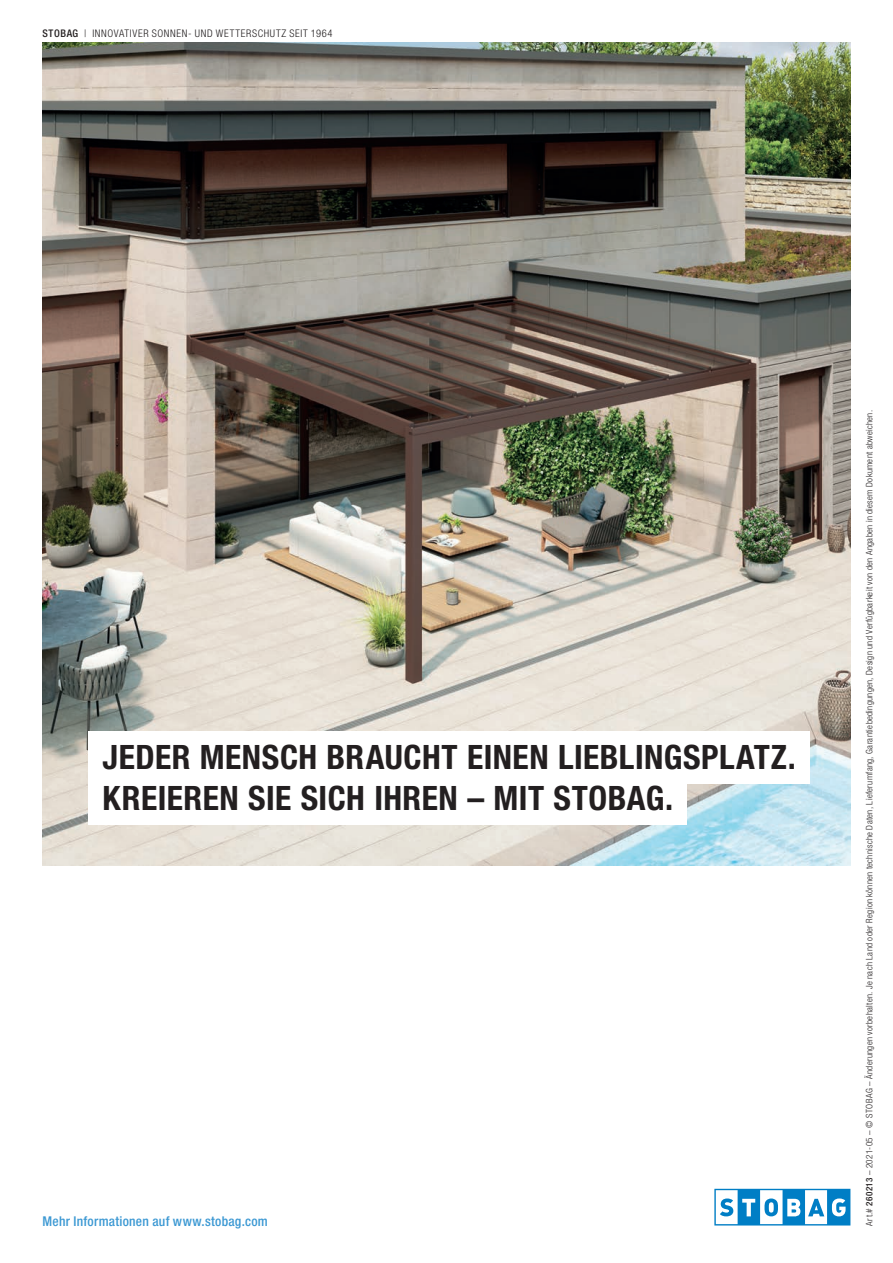
<style>
.page{position:relative;width:893px;height:1263px;background:#fff}
.page>*{position:absolute;margin:0;border:0;box-sizing:border-box;transform-origin:0 0}
.t1{font:700 condensed 33.6px/41.1px "Helvetica Neue LT Pro";letter-spacing:.015em;color:#231f20}
.t2{font:500 condensed 13.5px "Helvetica Neue LT Pro";letter-spacing:.02em;color:#3b98d3}
.t3{font:300 condensed 10.5px "Helvetica Neue LT Pro";letter-spacing:.065em;color:#231f20}
.t4{font:300 condensed 9px "Helvetica Neue LT Pro";letter-spacing:.035em;color:#231f20}
.s1{font-weight:500}
</style>
<div class="page">
<svg style="left:714px;top:1189px;width:136px;height:36px"></svg>
<img style="left:43px;top:43px;width:807px;height:822px">
<div style="left:88px;top:731px;width:722px;height:52px;background:#fff"></div>
<div style="left:88px;top:772px;width:599px;height:52px;background:#fff"></div>
<p class="t3" style="left:43px;top:28px;width:291px"><span class="s1">STOBAG</span> | INNOVATIVER SONNEN- UND WETTERSCHUTZ SEIT 1964</p>
<h1 class="t1" style="left:103px;top:736px;width:695px">JEDER MENSCH BRAUCHT EINEN LIEBLINGSPLATZ.<br>KREIEREN SIE SICH IHREN – MIT STOBAG.</h1>
<h2 class="t2" style="left:43px;top:1213px;width:227px">Mehr Informationen auf www.stobag.com</h2>
<p class="t4" style="left:864px;top:1225px;width:817px;rotate:-90deg">Art.# <span class="s1">260213</span> – 2021-05 – © STOBAG – Änderungen vorbehalten. Je nach Land oder Region können technische Daten, Lieferumfang, Garantiebedingungen, Design und Verfügbarkeit von den Angaben in diesem Dokument abweichen.</p>
</div>
